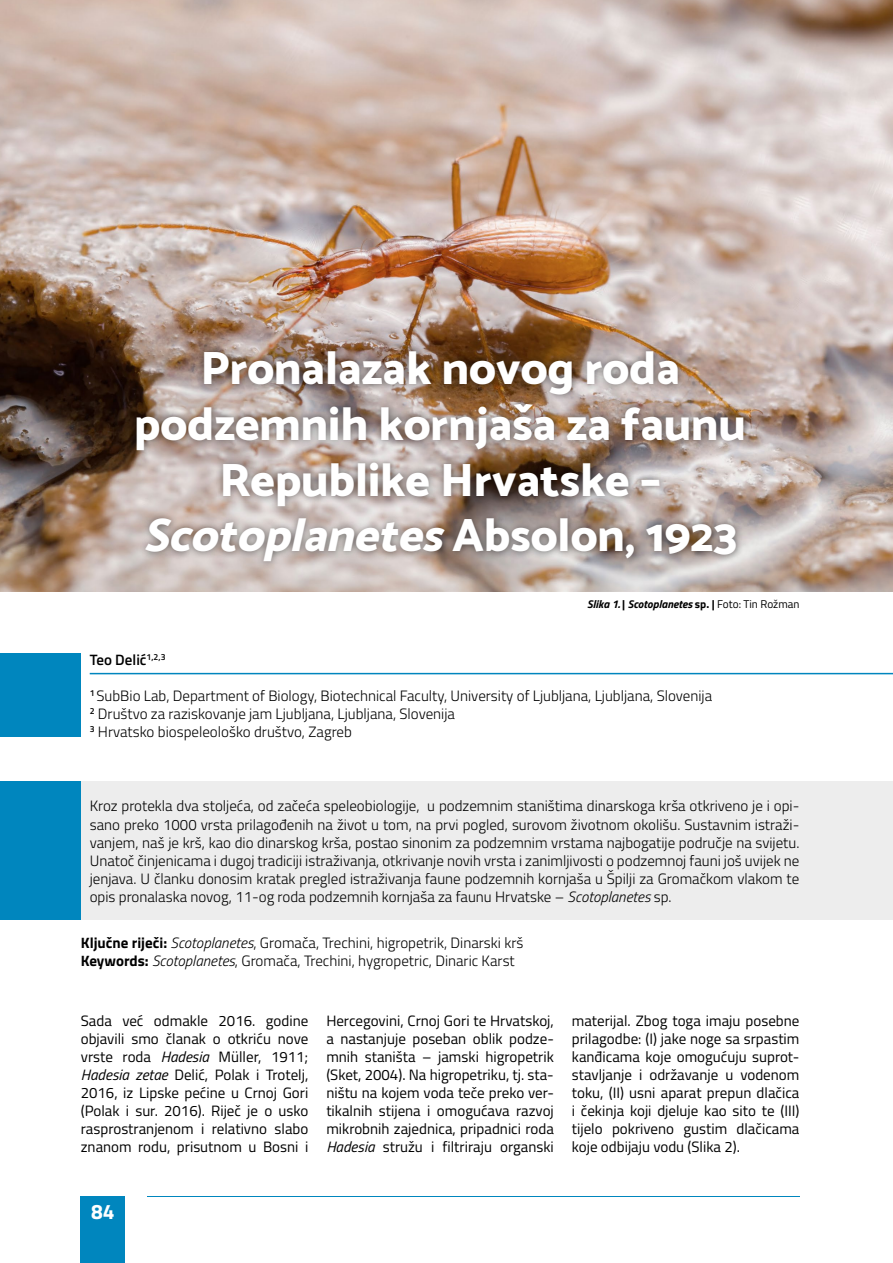
<style>
.page{position:relative;width:893px;height:1263px;background:#fff}
.page>*{position:absolute;margin:0;border:0;box-sizing:border-box;transform-origin:0 0}
.t1{font:800 46.5px/55.8px "Catamaran";color:#fff;text-align:center}
.t2{font:700 21px "Titillium";color:#fff}
.t3{font:300 15px/18px "Titillium";color:#000}
.t4{font:15px/18px "Titillium";color:#000;text-align:justify}
.t5{font:600 15px "Titillium";color:#000}
.t6{font:italic 700 11.25px "Titillium";color:#000}
.s1{font-style:italic}
.s2{font-style:normal}
.s3{font-weight:400;font-style:normal}
.s4{font-weight:700}
</style>
<div class="page">
<hr style="left:147px;top:1196px;width:652px;height:1px;background:#0086be">
<div style="left:81px;top:1196px;width:44px;height:67px;background:#0086be"></div>
<div style="left:0;top:653px;width:81px;height:83px;background:#0086be"></div>
<hr style="left:90px;top:673px;width:803px;height:1px;background:#0086be">
<img style="left:0;top:0;width:893px;height:591px">
<div style="left:129px;top:344px;width:622px;height:226px;background:#000;opacity:.52"></div>
<div style="left:81px;top:782px;width:812px;height:138px;background:#ededed"></div>
<div style="left:0;top:782px;width:81px;height:138px;background:#0086be"></div>
<h1 class="t1" style="left:134px;top:340px;width:613px">Pronalazak novog roda podzemnih kornjaša za faunu<br>Republike Hrvatske –<br><span class="s1">Scotoplanetes</span>A b s o l o n , 1 9 2 3</h1>
<p class="t6" style="left:587px;top:595px;width:214px">Slika 1. <span class="s2">|</span> Scotoplanetes <span class="s2">sp. |</span> <span class="s3">Foto: Tin Rožman</span></p>
<p class="t5" style="left:90px;top:648px;width:77px">Teo Delić<sup>1,2,3</sup></p>
<p class="t3" style="left:90px;top:685px;width:624px"><sup>1</sup> SubBio Lab, Department of Biology, Biotechnical Faculty, University of Ljubljana, Ljubljana, Slovenija<br><sup>2</sup> Društvo za raziskovanje jam Ljubljana, Ljubljana, Slovenija<br><sup>3</sup> Hrvatsko biospeleološko društvo, Zagreb</p>
<p class="t3" style="left:90px;top:796px;width:711px;text-align:justify">Kroz protekla dva stoljeća, od začeća speleobiologije, u podzemnim staništima dinarskoga krša otkriveno je i opi&shy;sano preko 1000 vrsta prilagođenih na život u tom, na prvi pogled, surovom životnom okolišu. Sustavnim istraži&shy;vanjem, naš je krš, kao dio dinarskog krša, postao sinonim za podzemnim vrstama najbogatije područje na svijetu.<br>Unatoč činjenicama i dugoj tradiciji istraživanja, otkrivanje novih vrsta i zanimljivosti o podzemnoj fauni još uvijek ne jenjava. U članku donosim kratak pregled istraživanja faune podzemnih kornjaša u Špilji za Gromačkom vlakom te opis pronalaska novog, 11-og roda podzemnih kornjaša za faunu Hrvatske – <span class="s1">Scotoplanetes</span> sp.</p>
<p class="t3" style="left:81px;top:933px;width:444px"><span class="s4">Ključne riječi:</span> <span class="s1">Scotoplanetes</span>, Gromača, Trechini, higropetrik, Dinarski krš<br><span class="s4">Keywords:</span> <span class="s1">Scotoplanetes</span>, Gromača, Trechini, hygropetric, Dinaric Karst</p>
<p class="t4" style="left:81px;top:1011px;width:229px">Sada već odmakle 2016. godine objavili smo članak o otkriću nove vrste roda <span class="s1">Hadesia</span> Müller, 1911; <span class="s1">Hadesia zetae</span> Delić, Polak i Trotelj, 2016, iz Lipske pećine u Crnoj Gori (Polak i sur. 2016). Riječ je o usko rasprostranjenom i relativno slabo znanom rodu, prisutnom u Bosni i</p>
<p class="t4" style="left:326px;top:1011px;width:229px">Hercegovini, Crnoj Gori te Hrvatskoj, a nastanjuje poseban oblik podze&shy;mnih staništa – jamski higropetrik (Sket, 2004). Na higropetriku, tj. sta&shy;ništu na kojem voda teče preko ver&shy;tikalnih stijena i omogućava razvoj mikrobnih zajednica, pripadnici roda <span class="s1">Hadesia</span> stružu i filtriraju organski</p>
<p class="t4" style="left:572px;top:1011px;width:229px">materijal. Zbog toga imaju posebne prilagodbe: (I) jake noge sa srpastim kanđicama koje omogućuju suprot&shy;stavljanje i održavanje u vodenom toku, (II) usni aparat prepun dlačica i čekinja koji djeluje kao sito te (III) tijelo pokriveno gustim dlačicama koje odbijaju vodu (Slika 2).</p>
<h2 class="t2" style="left:91px;top:1195px;width:25px">84</h2>
</div>
